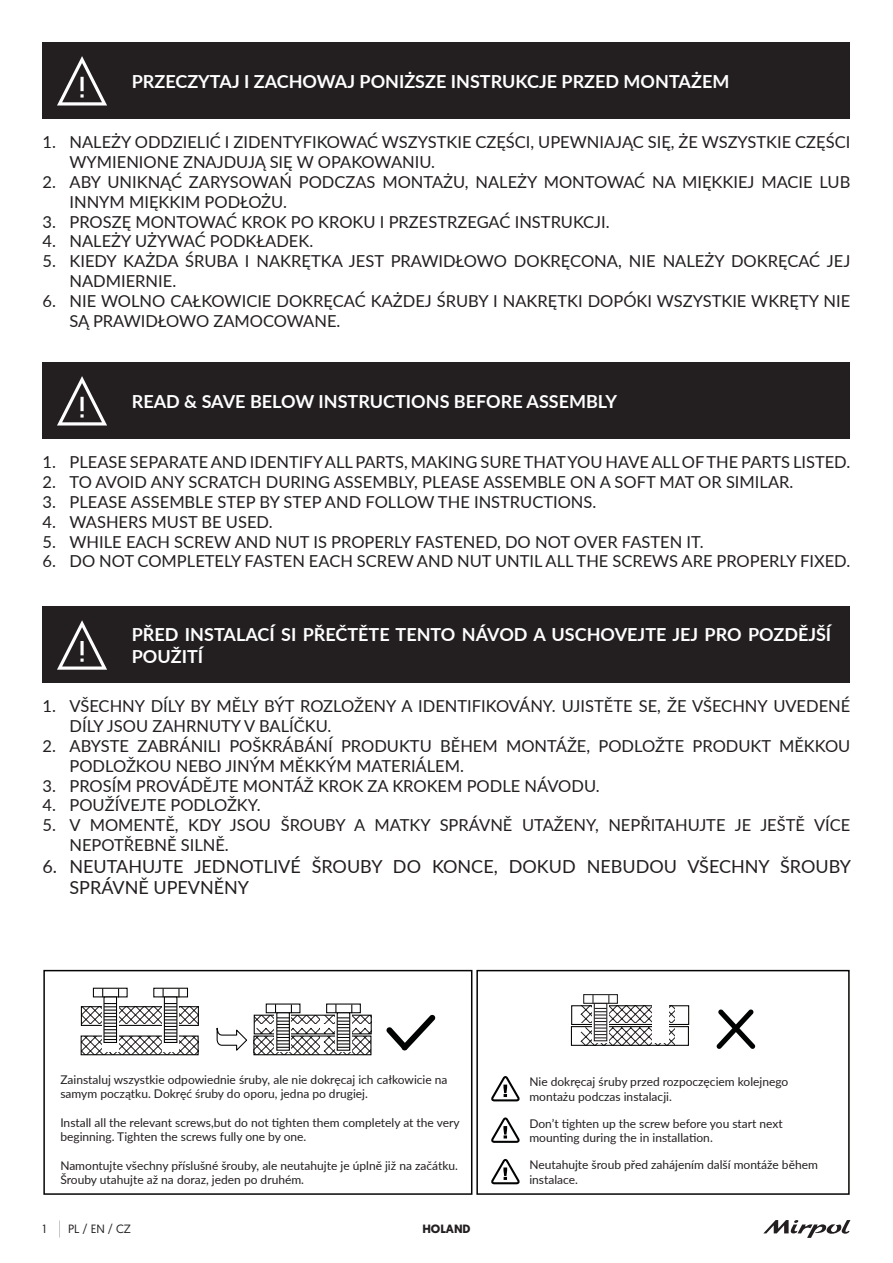
<style>
.page{position:relative;width:893px;height:1263px;background:#fff}
.page>*{position:absolute;margin:0;border:0;box-sizing:border-box;transform-origin:0 0}
.t1{font:700 18px/21.6px "Lato";color:#fff}
.t2{font:18px/21.6px "Lato";color:#231f20}
.t3{font:16.5px/19.8px "Lato";color:#231f20}
.t4{font:12px/14.4px "Lato";color:#231f20}
.t5{font:12px "Geomanist";color:#231f20}
.t6{font:700 12px "Geomanist";color:#231f20}
</style>
<div class="page">
<svg style="left:763px;top:1220px;width:87px;height:17px"></svg>
<svg style="left:59px;top:1220px;width:1px;height:17px"></svg>
<div style="left:43px;top:43px;width:807px;height:76px;background:#231f20"></div>
<svg style="left:57px;top:56px;width:50px;height:50px"></svg>
<svg style="left:491px;top:1076px;width:29px;height:25px"></svg>
<svg style="left:689px;top:1006px;width:1px;height:17px"></svg>
<div style="left:571px;top:1005px;width:118px;height:20px;border:1px solid #040503"></div>
<div style="left:571px;top:1026px;width:118px;height:20px;border:1px solid #040503"></div>
<div style="left:583px;top:994px;width:35px;height:10px;border:1px solid #231f20"></div>
<svg style="left:581px;top:995px;width:94px;height:50px"></svg>
<svg style="left:716px;top:1009px;width:39px;height:40px"></svg>
<div style="left:43px;top:970px;width:429px;height:225px;border:2px solid #040503"></div>
<div style="left:476px;top:970px;width:374px;height:225px;border:2px solid #040503"></div>
<svg style="left:386px;top:1014px;width:50px;height:36px"></svg>
<div style="left:93px;top:988px;width:35px;height:9px;background:#fff;border:1px solid #040503"></div>
<div style="left:103px;top:996px;width:14px;height:47px;background:#fff;border:1px solid #040503"></div>
<div style="left:153px;top:988px;width:35px;height:9px;background:#fff;border:1px solid #040503"></div>
<div style="left:164px;top:996px;width:13px;height:47px;background:#fff;border:1px solid #040503"></div>
<svg style="left:81px;top:1003px;width:117px;height:52px"></svg>
<div style="left:266px;top:1003px;width:34px;height:10px;background:#858685"></div>
<div style="left:326px;top:1003px;width:35px;height:10px;background:#858685"></div>
<svg style="left:254px;top:1004px;width:117px;height:51px"></svg>
<svg style="left:216px;top:1027px;width:31px;height:24px"></svg>
<svg style="left:491px;top:1117px;width:29px;height:26px"></svg>
<div style="left:43px;top:362px;width:807px;height:77px;background:#231f20"></div>
<svg style="left:57px;top:376px;width:50px;height:49px"></svg>
<div style="left:43px;top:607px;width:807px;height:76px;background:#231f20"></div>
<svg style="left:57px;top:620px;width:50px;height:50px"></svg>
<svg style="left:491px;top:1159px;width:29px;height:25px"></svg>
<p class="t1" style="left:132px;top:70px;width:599px">PRZECZYTAJ I ZACHOWAJ PONIŻSZE INSTRUKCJE PRZED MONTAŻEM</p>
<p class="t3" style="left:70px;top:132px;width:782px;text-indent:-27px">1. NALEŻY ODDZIELIĆ I ZIDENTYFIKOWAĆ WSZYSTKIE CZĘŚCI, UPEWNIAJĄC SIĘ, ŻE WSZYSTKIE CZĘŚCI<br>WYMIENIONE ZNAJDUJĄ SIĘ W OPAKOWANIU.</p>
<p class="t3" style="left:70px;top:171px;width:782px;text-indent:-27px">2. ABY UNIKNĄĆ ZARYSOWAŃ PODCZAS MONTAŻU, NALEŻY MONTOWAĆ NA MIĘKKIEJ MACIE LUB<br>INNYM MIĘKKIM PODŁOŻU.</p>
<p class="t3" style="left:43px;top:211px;width:569px">3. PROSZĘ MONTOWAĆ KROK PO KROKU I PRZESTRZEGAĆ INSTRUKCJI.</p>
<p class="t3" style="left:43px;top:231px;width:272px">4. NALEŻY UŻYWAĆ PODKŁADEK.</p>
<p class="t3" style="left:70px;top:250px;width:782px;text-indent:-27px">5. KIEDY KAŻDA ŚRUBA I NAKRĘTKA JEST PRAWIDŁOWO DOKRĘCONA, NIE NALEŻY DOKRĘCAĆ JEJ<br>NADMIERNIE.</p>
<p class="t3" style="left:70px;top:290px;width:782px;text-indent:-27px">6. NIE WOLNO CAŁKOWICIE DOKRĘCAĆ KAŻDEJ ŚRUBY I NAKRĘTKI DOPÓKI WSZYSTKIE WKRĘTY NIE<br>SĄ PRAWIDŁOWO ZAMOCOWANE.</p>
<p class="t1" style="left:132px;top:390px;width:487px">READ &amp; SAVE BELOW INSTRUCTIONS BEFORE ASSEMBLY</p>
<p class="t3" style="left:43px;top:452px;width:809px">1. PLEASE SEPARATE AND IDENTIFY ALL PARTS, MAKING SURE THAT YOU HAVE ALL OF THE PARTS LISTED.</p>
<p class="t3" style="left:43px;top:471px;width:752px">2. TO AVOID ANY SCRATCH DURING ASSEMBLY, PLEASE ASSEMBLE ON A SOFT MAT OR SIMILAR.</p>
<p class="t3" style="left:43px;top:491px;width:555px">3. PLEASE ASSEMBLE STEP BY STEP AND FOLLOW THE INSTRUCTIONS.</p>
<p class="t3" style="left:43px;top:511px;width:232px">4. WASHERS MUST BE USED.</p>
<p class="t3" style="left:43px;top:531px;width:663px">5. WHILE EACH SCREW AND NUT IS PROPERLY FASTENED, DO NOT OVER FASTEN IT.</p>
<p class="t3" style="left:43px;top:551px;width:809px">6. DO NOT COMPLETELY FASTEN EACH SCREW AND NUT UNTIL ALL THE SCREWS ARE PROPERLY FIXED.</p>
<p class="t1" style="left:132px;top:623px;width:701px">PŘED INSTALACÍ SI PŘEČTĚTE TENTO NÁVOD A USCHOVEJTE JEJ PRO POZDĚJŠÍ<br>POUŽITÍ</p>
<p class="t3" style="left:70px;top:696px;width:782px;text-indent:-27px">1. VŠECHNY DÍLY BY MĚLY BÝT ROZLOŽENY A IDENTIFIKOVÁNY. UJISTĚTE SE, ŽE VŠECHNY UVEDENÉ<br>DÍLY JSOU ZAHRNUTY V BALÍČKU.</p>
<p class="t3" style="left:70px;top:735px;width:782px;text-indent:-27px">2. ABYSTE ZABRÁNILI POŠKRÁBÁNÍ PRODUKTU BĚHEM MONTÁŽE, PODLOŽTE PRODUKT MĚKKOU<br>PODLOŽKOU NEBO JINÝM MĚKKÝM MATERIÁLEM.</p>
<p class="t3" style="left:43px;top:775px;width:559px">3. PROSÍM PROVÁDĚJTE MONTÁŽ KROK ZA KROKEM PODLE NÁVODU.</p>
<p class="t3" style="left:43px;top:795px;width:220px">4. POUŽÍVEJTE PODLOŽKY.</p>
<p class="t3" style="left:70px;top:815px;width:782px;text-indent:-27px">5. V MOMENTĚ, KDY JSOU ŠROUBY A MATKY SPRÁVNĚ UTAŽENY, NEPŘITAHUJTE JE JEŠTĚ VÍCE<br>NEPOTŘEBNĚ SILNĚ.</p>
<p class="t2" style="left:70px;top:854px;width:783px;text-indent:-27px">6. NEUTAHUJTE JEDNOTLIVÉ ŠROUBY DO KONCE, DOKUD NEBUDOU VŠECHNY ŠROUBY<br>SPRÁVNĚ UPEVNĚNY</p>
<p class="t4" style="left:60px;top:1071px;width:389px">Zainstaluj wszystkie odpowiednie śruby, ale nie dokręcaj ich całkowicie na samym początku. Dokręć śruby do oporu, jedna po drugiej.</p>
<p class="t4" style="left:60px;top:1114px;width:401px">Install all the relevant screws,but do not tighten them completely at the very beginning. Tighten the screws fully one by one.</p>
<p class="t4" style="left:60px;top:1158px;width:399px">Namontujte všechny příslušné šrouby, ale neutahujte je úplně již na začátku.<br>Šrouby utahujte až na doraz, jeden po druhém.</p>
<p class="t5" style="left:43px;top:1221px;width:5px">1</p>
<p class="t5" style="left:68px;top:1221px;width:65px">PL / EN / CZ</p>
<p class="t6" style="left:422px;top:1221px;width:50px">HOLAND</p>
<p class="t4" style="left:529px;top:1074px;width:261px">Nie dokręcaj śruby przed rozpoczęciem kolejnego montażu podczas instalacji.</p>
<p class="t4" style="left:529px;top:1116px;width:255px">Don’t tighten up the screw before you start next mounting during the in installation.</p>
<p class="t4" style="left:529px;top:1157px;width:290px">Neutahujte šroub před zahájením další montáže během instalace.</p>
</div>
